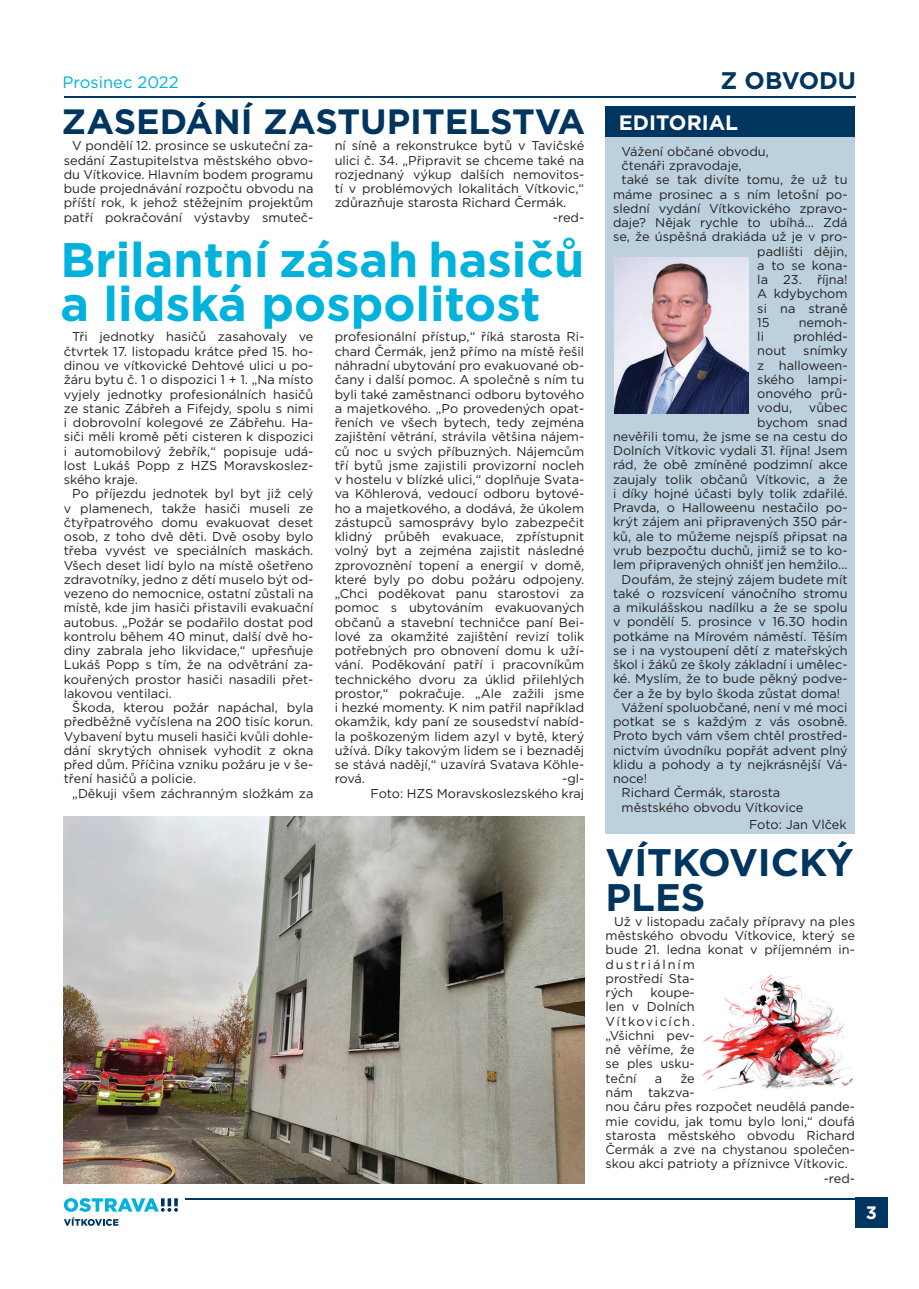
<style>
.page{position:relative;width:919px;height:1289px;background:#fff}
.page>*{position:absolute;margin:0;border:0;box-sizing:border-box;transform-origin:0 0}
.Styl_odstavce5{font:700 48.45px "Gotham";color:#00b2dc}
.Styl_odstavce2{font:700 38.4px/34.5px "Gotham";color:#003560}
.Styl_odstavce5-2{font:700 35.1px "Gotham";color:#003560}
.t1{font:700 24px "Gotham";color:#003560}
.text{font:700 20.85px "Gotham";color:#fff}
.text-2{font:700 18px "Gotham";color:#fff}
.t2{font:16.5px "Gotham";color:#00b2dc}
.Styl_odstavce2-2{font:12.75px/14.2px "Gotham";color:#231f20;text-align:justify}
</style>
<div class="page">
<div style="left:605px;top:134px;width:250px;height:699px;background:#bcd1dd"></div>
<div style="left:605px;top:107px;width:249px;height:30px;background:#003560"></div>
<hr style="left:64px;top:96px;width:791px;height:2px;background:#003560">
<div style="left:855px;top:1197px;width:32px;height:30px;background:#003560"></div>
<hr style="left:185px;top:1197px;width:674px;height:2px;background:#003560">
<svg style="left:64px;top:1198px;width:114px;height:13px"></svg>
<svg style="left:64px;top:1217px;width:54px;height:8px"></svg>
<img style="left:614px;top:257px;width:134px;height:156px">
<img style="left:64px;top:816px;width:520px;height:367px">
<img style="left:702px;top:975px;width:151px;height:115px">
<p class="t2" style="left:63px;top:71px;width:118px">Prosinec 2022</p>
<p class="t1" style="left:720px;top:65px;width:137px">Z OBVODU</p>
<p class="Styl_odstavce5-2" style="left:61px;top:98px;width:525px">ZASEDÁNÍ ZASTUPITELSTVA</p>
<p class="Styl_odstavce2-2" style="left:64px;top:138px;width:251px;text-indent:9px">V pondělí 12. prosince se uskuteční za&shy;sedání Zastupitelstva městského obvo&shy;du Vítkovice. Hlavním bodem programu bude projednávání rozpočtu obvodu na příští rok, k jehož stěžejním projektům patří pokračování výstavby smuteč-</p>
<p class="Styl_odstavce5" style="left:60px;top:228px;width:525px">Brilantní zásah hasičů</p>
<p class="Styl_odstavce5" style="left:60px;top:271px;width:481px">a lidská pospolitost</p>
<p class="Styl_odstavce2-2" style="left:334px;top:329px;width:251px">profesionální přístup,“ říká starosta Ri&shy;chard Čermák, jenž přímo na místě řešil náhradní ubytování pro evakuované ob&shy;čany i další pomoc. A společně s ním tu byli také zaměstnanci odboru bytového a majetkového. „Po provedených opat&shy;řeních ve všech bytech, tedy zejména zajištění větrání, strávila většina nájem&shy;ců noc u svých příbuzných. Nájemcům tří bytů jsme zajistili provizorní nocleh v hostelu v blízké ulici,“ doplňuje Svata&shy;va Köhlerová, vedoucí odboru bytové&shy;ho a majetkového, a dodává, že úkolem zástupců samosprávy bylo zabezpečit klidný průběh evakuace, zpřístupnit volný byt a zejména zajistit následné zprovoznění topení a energií v domě, které byly po dobu požáru odpojeny. „Chci poděkovat panu starostovi za pomoc s ubytováním evakuovaných občanů a stavební techničce paní Bei&shy;lové za okamžité zajištění revizí tolik potřebných pro obnovení domu k uží&shy;vání. Poděkování patří i pracovníkům technického dvoru za úklid přilehlých prostor,“ pokračuje. „Ale zažili jsme i hezké momenty. K nim patřil například okamžik, kdy paní ze sousedství nabíd&shy;la poškozeným lidem azyl v bytě, který užívá. Díky takovým lidem se i beznaděj se stává nadějí,“ uzavírá Svatava Köhle&shy;rová.</p>
<p class="Styl_odstavce2-2" style="left:334px;top:138px;width:251px">ní síně a rekonstrukce bytů v Tavičské ulici č. 34. „Připravit se chceme také na rozjednaný výkup dalších nemovitos&shy;tí v problémových lokalitách Vítkovic,“ zdůrazňuje starosta Richard Čermák.</p>
<p class="Styl_odstavce2-2" style="left:553px;top:210px;width:33px">-red-</p>
<p class="Styl_odstavce2-2" style="left:64px;top:329px;width:251px;text-indent:9px">Tři jednotky hasičů zasahovaly ve čtvrtek 17. listopadu krátce před 15. ho&shy;dinou ve vítkovické Dehtové ulici u po&shy;žáru bytu č. 1 o dispozici 1 + 1. „Na místo vyjely jednotky profesionálních hasičů ze stanic Zábřeh a Fifejdy, spolu s nimi i dobrovolní kolegové ze Zábřehu. Ha&shy;siči měli kromě pěti cisteren k dispozici i automobilový žebřík,“ popisuje udá&shy;lost Lukáš Popp z HZS Moravskoslez&shy;ského kraje.</p>
<p class="Styl_odstavce2-2" style="left:64px;top:486px;width:251px;text-indent:9px">Po příjezdu jednotek byl byt již celý v plamenech, takže hasiči museli ze čtyřpatrového domu evakuovat deset osob, z toho dvě děti. Dvě osoby bylo třeba vyvést ve speciálních maskách.<br>Všech deset lidí bylo na místě ošetřeno zdravotníky, jedno z dětí muselo být od&shy;vezeno do nemocnice, ostatní zůstali na místě, kde jim hasiči přistavili evakuační autobus. „Požár se podařilo dostat pod kontrolu během 40 minut, další dvě ho&shy;diny zabrala jeho likvidace,“ upřesňuje Lukáš Popp s tím, že na odvětrání za&shy;kouřených prostor hasiči nasadili přet&shy;lakovou ventilaci.</p>
<p class="Styl_odstavce2-2" style="left:64px;top:700px;width:251px;text-indent:9px">Škoda, kterou požár napáchal, byla předběžně vyčíslena na 200 tisíc korun.<br>Vybavení bytu museli hasiči kvůli dohle&shy;dání skrytých ohnisek vyhodit z okna před dům. Příčina vzniku požáru je v še&shy;tření hasičů a policie.</p>
<p class="Styl_odstavce2-2" style="left:72px;top:785px;width:242px">„Děkuji všem záchranným složkám za</p>
<p class="Styl_odstavce2-2" style="left:562px;top:771px;width:24px">-gl-</p>
<p class="Styl_odstavce2-2" style="left:370px;top:785px;width:215px">Foto: HZS Moravskoslezského kraj</p>
<p class="text" style="left:618px;top:109px;width:121px">EDITORIAL</p>
<p class="Styl_odstavce2-2" style="left:621px;top:144px;width:149px">Vážení občané obvodu,</p>
<p class="Styl_odstavce2-2" style="left:621px;top:158px;width:121px">čtenáři zpravodaje,</p>
<p class="Styl_odstavce2-2" style="left:621px;top:172px;width:227px">také se tak divíte tomu, že už tu</p>
<p class="Styl_odstavce2-2" style="left:613px;top:187px;width:236px">máme prosinec a s ním letošní po-</p>
<p class="Styl_odstavce2-2" style="left:613px;top:201px;width:236px">slední vydání Vítkovického zpravo-</p>
<p class="Styl_odstavce2-2" style="left:613px;top:215px;width:236px">daje? Nějak rychle to ubíhá… Zdá</p>
<p class="Styl_odstavce2-2" style="left:613px;top:229px;width:236px">se, že úspěšná drakiáda už je v pro-</p>
<p class="Styl_odstavce2-2" style="left:757px;top:244px;width:92px">padlišti dějin,</p>
<p class="Styl_odstavce2-2" style="left:757px;top:258px;width:92px">a to se kona-</p>
<p class="Styl_odstavce2-2" style="left:757px;top:272px;width:92px">la 23. října!</p>
<p class="Styl_odstavce2-2" style="left:757px;top:286px;width:92px">A kdybychom</p>
<p class="Styl_odstavce2-2" style="left:757px;top:301px;width:92px">si na straně</p>
<p class="Styl_odstavce2-2" style="left:757px;top:315px;width:14px">15</p>
<p class="Styl_odstavce2-2" style="left:798px;top:315px;width:50px">nemoh-</p>
<p class="Styl_odstavce2-2" style="left:757px;top:329px;width:8px">li</p>
<p class="Styl_odstavce2-2" style="left:793px;top:329px;width:56px">prohléd-</p>
<p class="Styl_odstavce2-2" style="left:757px;top:343px;width:31px">nout</p>
<p class="Styl_odstavce2-2" style="left:757px;top:343px;width:92px;text-indent:46px">snímky z halloween&shy;ského lampi&shy;onového prů&shy;vodu,</p>
<p class="Styl_odstavce2-2" style="left:613px;top:400px;width:236px;text-align:right">vůbec<br>bychom snad<br>nevěřili tomu, že jsme se na cestu do<br>Dolních Vítkovic vydali 31. října! Jsem rád, že obě zmíněné podzimní akce zaujaly tolik občanů Vítkovic, a že i díky hojné účasti byly tolik zdařilé.<br>Pravda, o Halloweenu nestačilo po&shy;krýt zájem ani připravených 350 pár&shy;ků, ale to můžeme nejspíš připsat na vrub bezpočtu duchů, jimiž se to ko&shy;lem připravených ohnišť jen hemžilo...</p>
<p class="Styl_odstavce2-2" style="left:613px;top:571px;width:236px;text-indent:9px">Doufám, že stejný zájem budete mít také o rozsvícení vánočního stromu a mikulášskou nadílku a že se spolu v pondělí 5. prosince v 16.30 hodin potkáme na Mírovém náměstí. Těším se i na vystoupení dětí z mateřských škol i žáků ze školy základní i umělec&shy;ké. Myslím, že to bude pěkný podve&shy;čer a že by bylo škoda zůstat doma!</p>
<p class="Styl_odstavce2-2" style="left:613px;top:700px;width:236px;text-indent:9px">Vážení spoluobčané, není v mé moci potkat se s každým z vás osobně.<br>Proto bych vám všem chtěl prostřed&shy;nictvím úvodníku popřát advent plný klidu a pohody a ty nejkrásnější Vá&shy;noce!</p>
<p class="Styl_odstavce2-2" style="left:621px;top:785px;width:160px">Richard Čermák, starosta</p>
<p class="Styl_odstavce2-2" style="left:621px;top:799px;width:183px">městského obvodu Vítkovice</p>
<p class="Styl_odstavce2-2" style="left:749px;top:816px;width:99px">Foto: Jan Vlček</p>
<p class="Styl_odstavce2" style="left:605px;top:845px;width:249px">VÍTKOVICKÝ<br>PLES</p>
<p class="Styl_odstavce2-2" style="left:605px;top:914px;width:251px;text-align:left;text-indent:9px">Už v listopadu začaly přípravy na ples městského obvodu Vítkovice, který se bude 21. ledna konat v příjemném in&shy;dustriálním<br>prostředí Sta-<br>rých</p>
<p class="Styl_odstavce2-2" style="left:605px;top:985px;width:91px;text-indent:45px">koupe&shy;len v Dolních Vítkovicích. „Všichni pev&shy;ně věříme, že se ples usku&shy;teční</p>
<p class="Styl_odstavce2-2" style="left:605px;top:1070px;width:251px;text-align:left;text-indent:75px">že<br>nám takzva-<br>nou čáru přes rozpočet neudělá pande&shy;mie covidu, jak tomu bylo loni,“ doufá starosta městského obvodu Richard<br>Čermák a zve na chystanou společen&shy;skou akci patrioty a příznivce Vítkovic.</p>
<p class="Styl_odstavce2-2" style="left:823px;top:1170px;width:33px">-red-</p>
<p class="Styl_odstavce2-2" style="left:654px;top:1070px;width:9px">a</p>
<p class="text-2" style="left:865px;top:1201px;width:13px">3</p>
</div>
